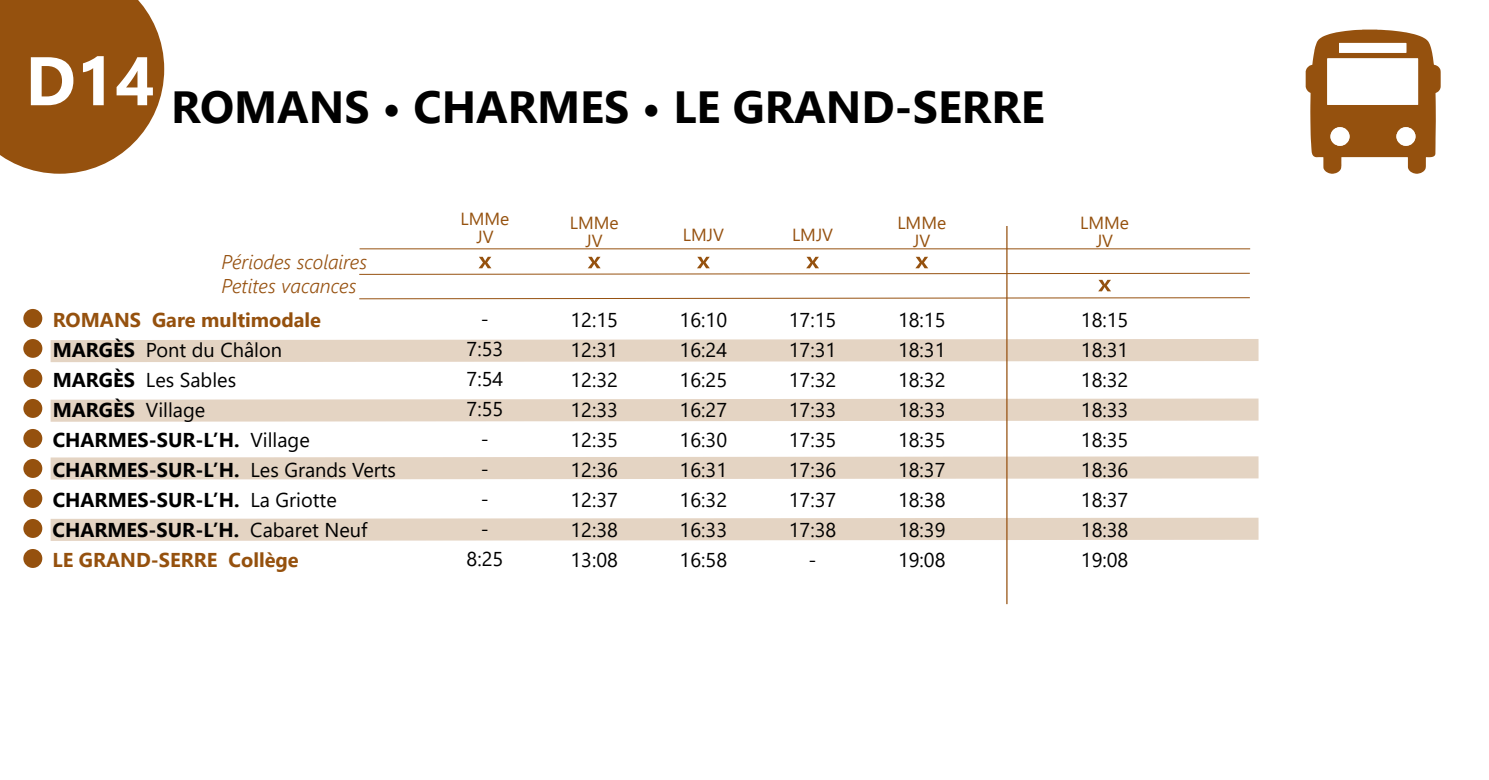
<style>
.page{position:relative;width:1489px;height:780px;background:#fff}
.page>*{position:absolute;margin:0;border:0;box-sizing:border-box;transform-origin:0 0}
.t1{font:700 50.75px "Segoe UI";color:#fff}
.t2{font:700 45px "Segoe UI";color:#000}
.t3{font:20px/30px "Segoe UI";color:#000;text-align:justify}
.t4{font:700 20px/30px "Segoe UI";color:#000}
.t5{font:italic 300 19.75px/23.8px "Segoe UI";color:#965110}
.t6{font:17.5px/17.5px "Segoe UI";color:#95510e;text-align:center}
.t7{font:17.5px "Segoe UI";color:#965110}
.s1{color:#95510e}
.s2{font-weight:400}
</style>
<div class="page">
<svg style="left:0;top:0;width:164px;height:174px;background:#a16529"></svg>
<div style="left:51px;top:339px;width:1207px;height:23px;background:#e4d4c3"></div>
<svg style="left:51px;top:398px;width:1207px;height:24px;background:#e6d7c7"></svg>
<svg style="left:51px;top:456px;width:1207px;height:23px;background:#e5d5c5"></svg>
<svg style="left:51px;top:517px;width:1207px;height:24px;background:#e6d7c7"></svg>
<div style="left:23px;top:309px;width:19px;height:19px;background:#95510e;border-radius:50%"></div>
<div style="left:23px;top:549px;width:19px;height:19px;background:#95510e;border-radius:50%"></div>
<div style="left:23px;top:399px;width:19px;height:19px;background:#95510e;border-radius:50%"></div>
<div style="left:23px;top:459px;width:19px;height:19px;background:#95510e;border-radius:50%"></div>
<div style="left:23px;top:339px;width:19px;height:19px;background:#95510e;border-radius:50%"></div>
<div style="left:23px;top:489px;width:19px;height:19px;background:#95510e;border-radius:50%"></div>
<div style="left:23px;top:369px;width:19px;height:19px;background:#95510e;border-radius:50%"></div>
<div style="left:23px;top:429px;width:19px;height:19px;background:#95510e;border-radius:50%"></div>
<div style="left:23px;top:519px;width:19px;height:19px;background:#95510e;border-radius:50%"></div>
<svg style="left:359px;top:248px;width:891px;height:51px"></svg>
<hr style="left:1006px;top:226px;width:1px;height:378px;background:#965110">
<svg style="left:1305px;top:30px;width:135px;height:144px"></svg>
<div style="left:1396px;top:127px;width:19px;height:19px;background:#fff;border-radius:50%"></div>
<h2 class="t2" style="left:25px;top:64px;width:1020px"><sup>D14</sup> ROMANS • CHARMES • LE GRAND-SERRE</h2>
<h1 class="t1" style="left:47px;top:35px;width:87px">E03</h1>
<p class="t5" style="left:221px;top:247px;width:147px">Périodes scolaires<br>Petites vacances</p>
<p class="t4" style="left:53px;top:303px;width:345px"><span class="s1">ROMANS Gare multimodale<br></span>MARGÈS <span class="s2">Pont du Châlon<br></span>MARGÈS <span class="s2">Les Sables<br></span>MARGÈS <span class="s2">Village<br></span>CHARMES-SUR-L’H. <span class="s2">Village<br></span>CHARMES-SUR-L’H. <span class="s2">Les Grands Verts<br></span>CHARMES-SUR-L’H. <span class="s2">La Griotte<br></span>CHARMES-SUR-L’H. <span class="s2">Cabaret Neuf<br></span><span class="s1">LE GRAND-SERRE Collège</span></p>
<p class="t6" style="left:460px;top:209px;width:50px">LMMe<br>JV</p>
<p class="t3" style="left:466px;top:302px;width:38px;text-align:center">-<br>7:53<br>7:54<br>7:55 -<br>-<br>-<br>-<br>8:25</p>
<p class="t6" style="left:569px;top:212px;width:50px">LMMe<br>JV</p>
<p class="t3" style="left:570px;top:303px;width:49px">12:15<br>12:31<br>12:32<br>12:33<br>12:35<br>12:36<br>12:37<br>12:38<br>13:08</p>
<p class="t7" style="left:682px;top:218px;width:43px">LMJV</p>
<p class="t3" style="left:679px;top:303px;width:49px">16:10<br>16:24<br>16:25<br>16:27<br>16:30<br>16:31<br>16:32<br>16:33<br>16:58</p>
<p class="t7" style="left:792px;top:218px;width:43px">LMJV</p>
<p class="t3" style="left:788px;top:303px;width:49px;text-align:center">17:15<br>17:31<br>17:32<br>17:33<br>17:35<br>17:36<br>17:37<br>17:38 -</p>
<p class="t6" style="left:897px;top:212px;width:50px">LMMe<br>JV</p>
<p class="t3" style="left:898px;top:303px;width:49px">18:15<br>18:31<br>18:32<br>18:33<br>18:35<br>18:37<br>18:38<br>18:39<br>19:08</p>
<p class="t6" style="left:1080px;top:212px;width:50px">LMMe<br>JV</p>
<p class="t3" style="left:1080px;top:303px;width:49px">18:15<br>18:31<br>18:32<br>18:33<br>18:35<br>18:36<br>18:37<br>18:38<br>19:08</p>
</div>
